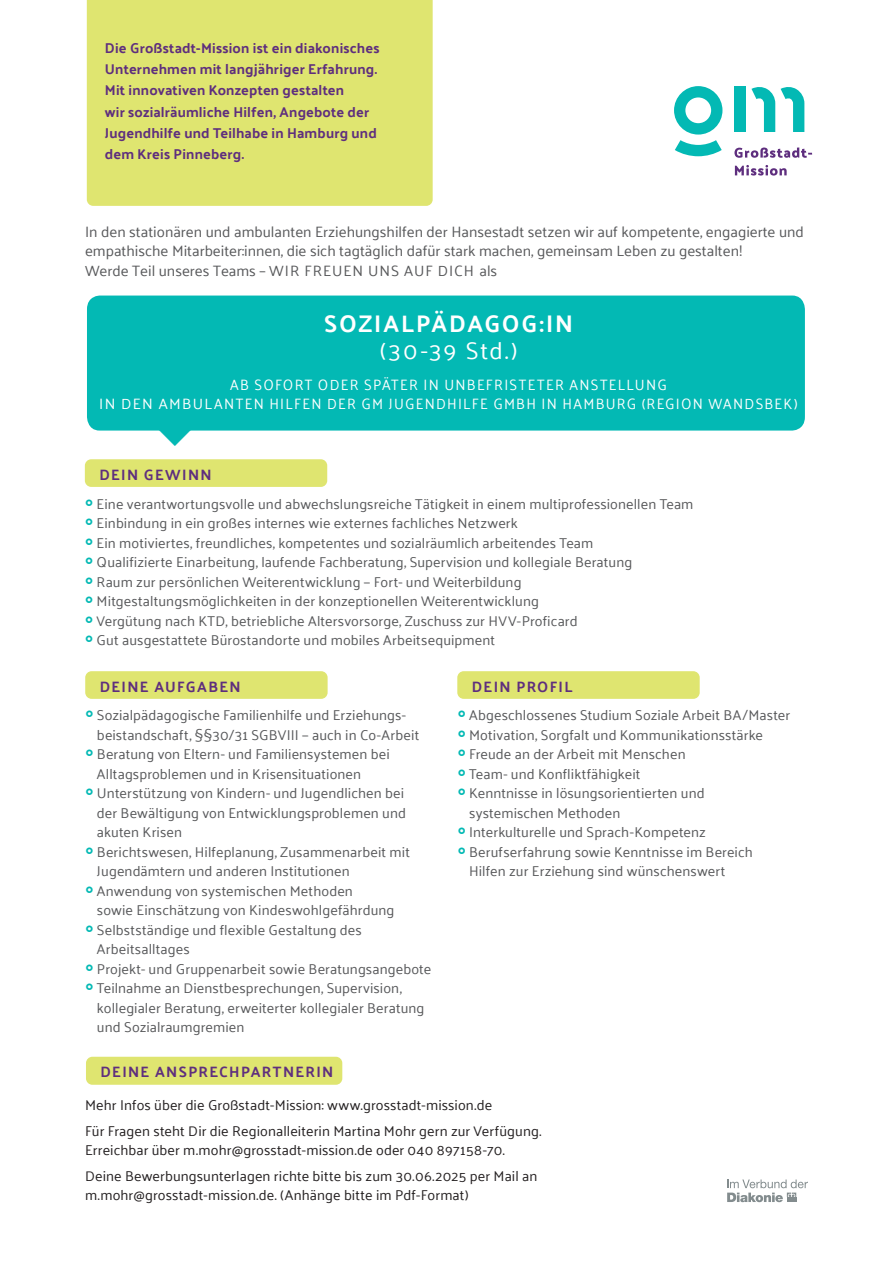
<style>
.page{position:relative;width:893px;height:1263px;background:#fff}
.page>*{position:absolute;margin:0;border:0;box-sizing:border-box;transform-origin:0 0}
.t1{font:700 24px "Palanquin";letter-spacing:.075em;color:#fff}
.t2{font:24px "Palanquin";letter-spacing:.075em;color:#fff}
.t3{font:15px/19.5px "Palanquin";color:#57585a}
.t4{font:15px/19.5px "Palanquin";letter-spacing:.09em;color:#fff;text-align:center;scale:.95 1}
.t5{font:700 15px "Palanquin";letter-spacing:.09em;color:#5e2e7e}
.t6{font:14.25px/19.5px "Palanquin";letter-spacing:.005em;color:#57585a}
.t7{font:14.25px/25.5px "Palanquin";letter-spacing:.005em;color:#231f20}
.t8{font:700 14.25px/21px "Palanquin";letter-spacing:.015em;color:#5e2e7e}
</style>
<div class="page">
<div style="left:87px;top:296px;width:718px;height:135px;background:#03b9b4;border-radius:13px"></div>
<div style="left:87px;top:0;width:346px;height:206px;background:#dfe570"></div>
<div style="left:85px;top:459px;width:242px;height:28px;background:#dfe570;border-radius:6px"></div>
<div style="left:85px;top:671px;width:243px;height:28px;background:#dfe570;border-radius:6px"></div>
<div style="left:457px;top:671px;width:243px;height:28px;background:#dfe570;border-radius:6px"></div>
<div style="left:86px;top:1057px;width:256px;height:28px;background:#dfe570;border-radius:6px"></div>
<svg style="left:727px;top:1179px;width:81px;height:23px"></svg>
<svg style="left:751px;top:87px;width:24px;height:45px"></svg>
<div style="left:734px;top:87px;width:11px;height:45px;background:#03b9b4"></div>
<svg style="left:781px;top:87px;width:23px;height:45px"></svg>
<svg style="left:674px;top:86px;width:48px;height:70px"></svg>
<svg style="left:734px;top:147px;width:78px;height:11px"></svg>
<svg style="left:735px;top:165px;width:52px;height:11px"></svg>
<svg style="left:159px;top:430px;width:33px;height:1px"></svg>
<p class="t8" style="left:105px;top:38px;width:276px">Die Großstadt-Mission ist ein diakonisches Unternehmen mit langjähriger Erfahrung.<br>Mit innovativen Konzepten gestalten<br>wir sozialräumliche Hilfen, Angebote der Jugendhilfe und Teilhabe in Hamburg und dem Kreis Pinneberg.</p>
<p class="t3" style="left:85px;top:222px;width:720px">In den stationären und ambulanten Erziehungshilfen der Hansestadt setzen wir auf kompetente, engagierte und empathische Mitarbeiter:innen, die sich tagtäglich dafür stark machen, gemeinsam Leben zu gestalten!<br>Werde Teil unseres Teams – WIR FREUEN UNS AUF DICH als</p>
<h1 class="t1" style="left:324px;top:310px;width:250px">SOZIALPÄDAGOG:IN</h1>
<h1 class="t2" style="left:380px;top:337px;width:139px">(30-39 Std.)</h1>
<p class="t4" style="left:99px;top:375px;width:737px">AB SOFORT ODER SPÄTER IN UNBEFRISTETER ANSTELLUNG<br>IN DEN AMBULANTEN HILFEN DER GM JUGENDHILFE GMBH IN HAMBURG (REGION WANDSBEK)</p>
<p class="t5" style="left:99px;top:466px;width:114px">DEIN GEWINN</p>
<p class="t6" style="left:97px;top:494px;width:598px">Eine verantwortungsvolle und abwechslungsreiche Tätigkeit in einem multiprofessionellen Team Einbindung in ein großes internes wie externes fachliches Netzwerk<br>Ein motiviertes, freundliches, kompetentes und sozialräumlich arbeitendes Team<br>Qualifizierte Einarbeitung, laufende Fachberatung, Supervision und kollegiale Beratung<br>Raum zur persönlichen Weiterentwicklung − Fort- und Weiterbildung Mitgestaltungsmöglichkeiten in der konzeptionellen Weiterentwicklung<br>Vergütung nach KTD, betriebliche Altersvorsorge, Zuschuss zur HVV-Proficard<br>Gut ausgestattete Bürostandorte und mobiles Arbeitsequipment</p>
<p class="t5" style="left:100px;top:678px;width:142px">DEINE AUFGABEN</p>
<p class="t6" style="left:97px;top:706px;width:336px">Sozialpädagogische Familienhilfe und Erziehungs&shy;beistandschaft, §§30/31 SGBVIII − auch in Co-Arbeit Beratung von Eltern- und Familiensystemen bei Alltagsproblemen und in Krisensituationen Unterstützung von Kindern- und Jugendlichen bei<br>der Bewältigung von Entwicklungsproblemen und akuten Krisen<br>Berichtswesen, Hilfeplanung, Zusammenarbeit mit Jugendämtern und anderen Institutionen<br>Anwendung von systemischen Methoden<br>sowie Einschätzung von Kindeswohlgefährdung Selbstständige und flexible Gestaltung des Arbeitsalltages<br>Projekt- und Gruppenarbeit sowie Beratungsangebote Teilnahme an Dienstbesprechungen, Supervision, kollegialer Beratung, erweiterter kollegialer Beratung und Sozialraumgremien</p>
<p class="t5" style="left:472px;top:678px;width:102px">DEIN PROFIL</p>
<p class="t6" style="left:469px;top:706px;width:323px">Abgeschlossenes Studium Soziale Arbeit BA/Master Motivation, Sorgfalt und Kommunikationsstärke Freude an der Arbeit mit Menschen<br>Team- und Konfliktfähigkeit<br>Kenntnisse in lösungsorientierten und systemischen Methoden<br>Interkulturelle und Sprach-Kompetenz Berufserfahrung sowie Kenntnisse im Bereich Hilfen zur Erziehung sind wünschenswert</p>
<p class="t5" style="left:100px;top:1063px;width:234px">DEINE ANSPRECHPARTNERIN</p>
<p class="t7" style="left:85px;top:1092px;width:458px">Mehr Infos über die Großstadt-Mission: www.grosstadt-mission.de<br>Für Fragen steht Dir die Regionalleiterin Martina Mohr gern zur Verfügung.</p>
<p class="t7" style="left:85px;top:1137px;width:454px">Erreichbar über m.mohr@grosstadt-mission.de oder 040 897158-70.<br>Deine Bewerbungsunterlagen richte bitte bis zum 30.06.2025 per Mail an</p>
<p class="t7" style="left:85px;top:1182px;width:385px">m.mohr@grosstadt-mission.de. (Anhänge bitte im Pdf-Format)</p>
</div>
